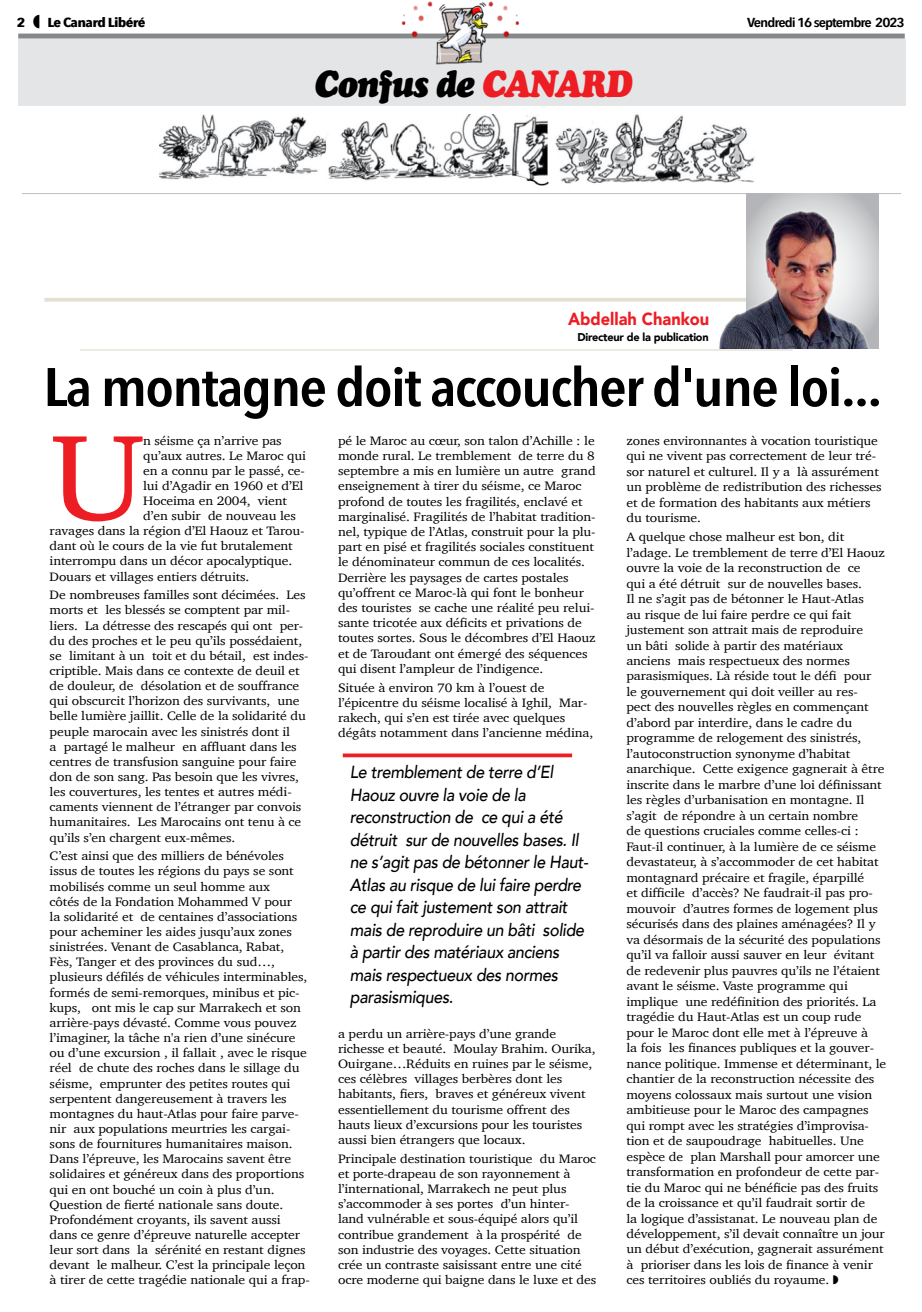
<style>
.page{position:relative;width:922px;height:1312px;background:#fff}
.page>*{position:absolute;margin:0;border:0;box-sizing:border-box;transform-origin:0 0}
.t1{font:124.25px "Charter";color:#ed1d24;scale:1.1 1}
.t2{font:600 53.62px "Avenir Next Condensed";letter-spacing:-.03em;color:#000;scale:1.15 1}
.t3{font:italic 37.5px "Cooper Black Std";letter-spacing:-.04em;color:#000;scale:.9 1}
.t4{font:italic 500 17.5px/22.5px "Avenir";letter-spacing:-.02em;color:#000;scale:.92 1}
.t5{font:900 17.5px "Avenir";color:#ed1d24;scale:.94 1}
.t6{font:600 13px "Avenir Next Condensed";letter-spacing:-.06em;color:#000;scale:1.25 1}
.t7{font:700 13px "Avenir Next Condensed";letter-spacing:-.04em;color:#000;scale:1.25 1}
.t8{font:12.5px/15.1px "Charter";letter-spacing:-.01em;color:#000;scale:1.1 1}
.t9{font:900 11.25px "Avenir";letter-spacing:-.02em;color:#000}
.s1{color:#ed1d24}
</style>
<div class="page">
<div style="left:18px;top:34px;width:886px;height:5px;background:#86888a"></div>
<img style="left:159px;top:115px;width:390px;height:71px">
<img style="left:555px;top:114px;width:200px;height:70px">
<hr style="left:22px;top:193px;width:879px;height:1px;background:#bcbec0">
<div style="left:18px;top:40px;width:886px;height:66px;background:#e4e5e6"></div>
<img style="left:396px;top:1px;width:130px;height:64px">
<hr style="left:44px;top:298px;width:712px;height:3px;background:#e3dfd3">
<hr style="left:80px;top:349px;width:712px;height:1px;background:#e3dfd3">
<svg style="left:746px;top:193px;width:132px;height:155px;background:#c2c3c6"></svg>
<img style="left:718px;top:207px;width:151px;height:141px">
<svg style="left:343px;top:753px;width:229px;height:4px"></svg>
<p class="t7" style="left:17px;top:14px;width:8px">2</p>
<p class="t7" style="left:47px;top:14px;width:80px">Le Canard Libéré</p>
<p class="t6" style="left:746px;top:11px;width:128px">Vendredi 16 septembre 2023</p>
<h3 class="t3" style="left:314px;top:61px;width:354px">Confus de <span class="s1">CANARD</span></h3>
<h3 class="t5" style="left:568px;top:303px;width:152px">Abdellah Chankou</h3>
<p class="t9" style="left:577px;top:327px;width:133px">Directeur de la publication</p>
<h2 class="t2" style="left:43px;top:341px;width:731px">La montagne doit accoucher d'une loi...</h2>
<h1 class="t1" style="left:50px;top:370px;width:88px">U</h1>
<p class="t8" style="left:143px;top:433px;width:127px">n séisme ça n’arrive pas</p>
<p class="t8" style="left:143px;top:448px;width:149px">qu’aux autres. Le Maroc qui</p>
<p class="t8" style="left:143px;top:463px;width:148px">en a connu par le passé, ce-</p>
<p class="t8" style="left:143px;top:478px;width:147px">lui d’Agadir en 1960 et d’El</p>
<p class="t8" style="left:143px;top:493px;width:132px">Hoceima en 2004, vient</p>
<p class="t8" style="left:143px;top:508px;width:140px">d’en subir de nouveau les</p>
<p class="t8" style="left:50px;top:523px;width:233px">ravages dans la région d’El Haouz et Tarou-</p>
<p class="t8" style="left:50px;top:538px;width:222px">dant où le cours de la vie fut brutalement</p>
<p class="t8" style="left:50px;top:553px;width:222px">interrompu dans un décor apocalyptique.</p>
<p class="t8" style="left:50px;top:568px;width:183px">Douars et villages entiers détruits.</p>
<p class="t8" style="left:50px;top:587px;width:237px">De nombreuses familles sont décimées. Les morts et les blessés se comptent par mil&shy;liers. La détresse des rescapés qui ont per&shy;du des proches et le peu qu’ils possédaient, se limitant à un toit et du bétail, est indes&shy;criptible. Mais dans ce contexte de deuil et de douleur, de désolation et de souffrance qui obscurcit l’horizon des survivants, une belle lumière jaillit. Celle de la solidarité du peuple marocain avec les sinistrés dont il<br>a partagé le malheur en affluant dans les centres de transfusion sanguine pour faire don de son sang. Pas besoin que les vivres, les couvertures, les tentes et autres médi&shy;caments viennent de l’étranger par convois humanitaires. Les Marocains ont tenu à ce qu’ils s’en chargent eux-mêmes.</p>
<p class="t8" style="left:50px;top:848px;width:238px">C’est ainsi que des milliers de bénévoles issus de toutes les régions du pays se sont mobilisés comme un seul homme aux<br>côtés de la Fondation Mohammed V pour<br>la solidarité et de centaines d’associations pour acheminer les aides jusqu’aux zones sinistrées. Venant de Casablanca, Rabat, Fès, Tanger et des provinces du sud…, plusieurs défilés de véhicules interminables, formés de semi-remorques, minibus et pic&shy;kups, ont mis le cap sur Marrakech et son arrière-pays dévasté. Comme vous pouvez l’imaginer, la tâche n'a rien d’une sinécure ou d’une excursion , il fallait , avec le risque réel de chute des roches dans le sillage du séisme, emprunter des petites routes qui serpentent dangereusement à travers les montagnes du haut-Atlas pour faire parve&shy;nir aux populations meurtries les cargai&shy;sons de fournitures humanitaires maison.<br>Dans l’épreuve, les Marocains savent être solidaires et généreux dans des proportions qui en ont bouché un coin à plus d’un.<br>Question de fierté nationale sans doute.<br>Profondément croyants, ils savent aussi dans ce genre d’épreuve naturelle accepter leur sort dans la sérénité en restant dignes devant le malheur. C’est la principale leçon à tirer de cette tragédie nationale qui a frap-</p>
<p class="t8" style="left:338px;top:432px;width:236px">pé le Maroc au cœur, son talon d’Achille : le monde rural. Le tremblement de terre du 8 septembre a mis en lumière un autre grand enseignement à tirer du séisme, ce Maroc profond de toutes les fragilités, enclavé et marginalisé. Fragilités de l’habitat tradition&shy;nel, typique de l’Atlas, construit pour la plu&shy;part en pisé et fragilités sociales constituent le dénominateur commun de ces localités.<br>Derrière les paysages de cartes postales qu’offrent ce Maroc-là qui font le bonheur des touristes se cache une réalité peu relui&shy;sante tricotée aux déficits et privations de toutes sortes. Sous le décombres d’El Haouz et de Taroudant ont émergé des séquences qui disent l’ampleur de l’indigence.</p>
<p class="t8" style="left:338px;top:679px;width:233px">Située à environ 70 km à l’ouest de l’épicentre du séisme localisé à Ighil, Mar&shy;rakech, qui s’en est tirée avec quelques dégâts notamment dans l’ancienne médina,</p>
<p class="t4" style="left:350px;top:760px;width:260px">Le tremblement de terre d’El<br>Haouz ouvre la voie de la reconstruction de ce qui a été détruit sur de nouvelles bases. Il ne s’agit pas de bétonner le Haut-<br>Atlas au risque de lui faire perdre ce qui fait justement son attrait mais de reproduire un bâti solide à partir des matériaux anciens mais respectueux des normes parasismiques.</p>
<p class="t8" style="left:338px;top:1025px;width:235px">a perdu un arrière-pays d’une grande richesse et beauté. Moulay Brahim. Ourika, Ouirgane…Réduits en ruines par le séisme, ces célèbres villages berbères dont les habitants, fiers, braves et généreux vivent essentiellement du tourisme offrent des hauts lieux d’excursions pour les touristes aussi bien étrangers que locaux.</p>
<p class="t8" style="left:338px;top:1150px;width:236px">Principale destination touristique du Maroc et porte-drapeau de son rayonnement à l’international, Marrakech ne peut plus s’accommoder à ses portes d’un hinter&shy;land vulnérable et sous-équipé alors qu’il contribue grandement à la prospérité de son industrie des voyages. Cette situation crée un contraste saisissant entre une cité ocre moderne qui baigne dans le luxe et des</p>
<p class="t8" style="left:626px;top:432px;width:233px;line-height:15.5px">zones environnantes à vocation touristique qui ne vivent pas correctement de leur tré&shy;sor naturel et culturel. Il y a là assurément un problème de redistribution des richesses et de formation des habitants aux métiers du tourisme.</p>
<p class="t8" style="left:626px;top:529px;width:238px;line-height:15.5px">A quelque chose malheur est bon, dit l’adage. Le tremblement de terre d’El Haouz ouvre la voie de la reconstruction de ce<br>qui a été détruit sur de nouvelles bases.<br>Il ne s’agit pas de bétonner le Haut-Atlas<br>au risque de lui faire perdre ce qui fait justement son attrait mais de reproduire<br>un bâti solide à partir des matériaux anciens mais respectueux des normes parasismiques. Là réside tout le défi pour<br>le gouvernement qui doit veiller au res-<br>pect des nouvelles règles en commençant d’abord par interdire, dans le cadre du programme de relogement des sinistrés, l’autoconstruction synonyme d’habitat anarchique. Cette exigence gagnerait à être inscrite dans le marbre d’une loi définissant les règles d’urbanisation en montagne. Il s’agit de répondre à un certain nombre<br>de questions cruciales comme celles-ci :<br>Faut-il continuer, à la lumière de ce séisme devastateur, à s’accommoder de cet habitat montagnard précaire et fragile, éparpillé<br>et difficile d’accès? Ne faudrait-il pas pro&shy;mouvoir d’autres formes de logement plus sécurisés dans des plaines aménagées? Il y va désormais de la sécurité des populations qu’il va falloir aussi sauver en leur évitant de redevenir plus pauvres qu’ils ne l’étaient avant le séisme. Vaste programme qui implique une redéfinition des priorités. La tragédie du Haut-Atlas est un coup rude pour le Maroc dont elle met à l’épreuve à<br>la fois les finances publiques et la gouver&shy;nance politique. Immense et déterminant, le chantier de la reconstruction nécessite des moyens colossaux mais surtout une vision ambitieuse pour le Maroc des campagnes qui rompt avec les stratégies d’improvisa&shy;tion et de saupoudrage habituelles. Une espèce de plan Marshall pour amorcer une transformation en profondeur de cette par&shy;tie du Maroc qui ne bénéficie pas des fruits de la croissance et qu’il faudrait sortir de<br>la logique d’assistanat. Le nouveau plan de développement, s’il devait connaître un jour un début d’exécution, gagnerait assurément à prioriser dans les lois de finance à venir ces territoires oubliés du royaume.</p>
</div>
